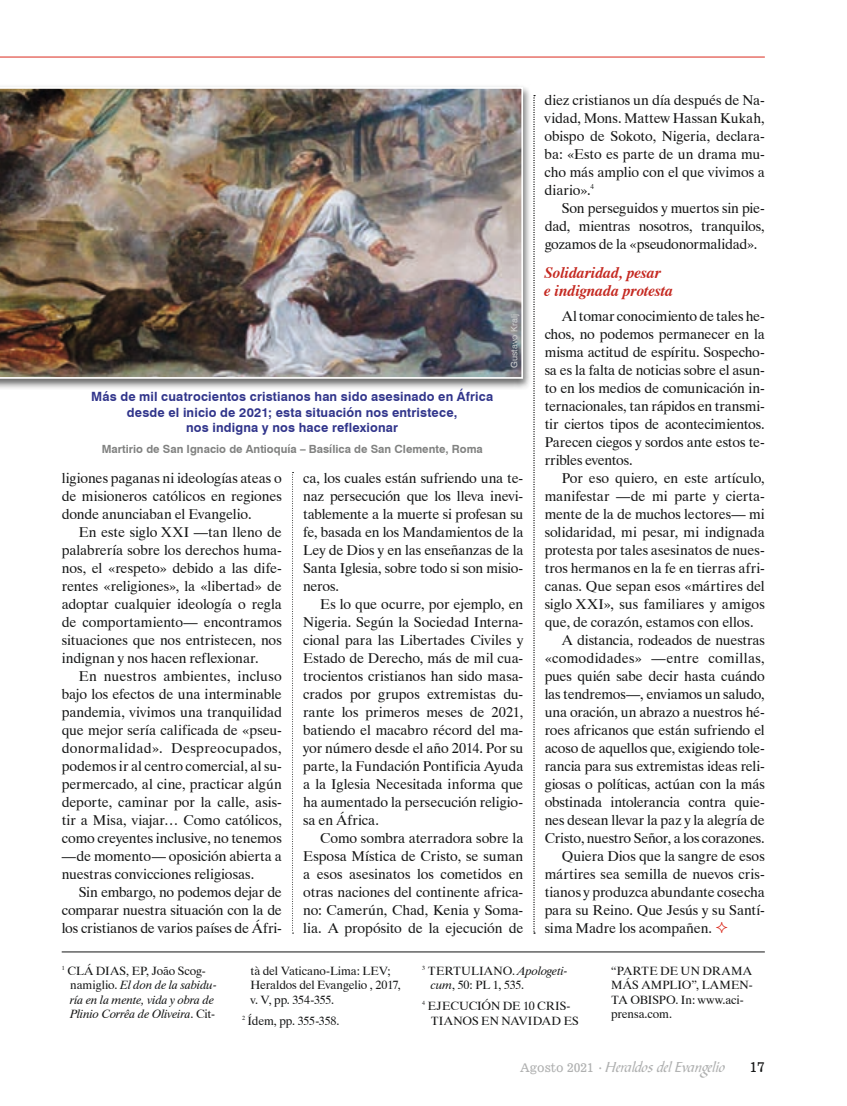
<style>
.page{position:relative;width:847px;height:1106px;background:#fff}
.page>*{position:absolute;margin:0;border:0;box-sizing:border-box;transform-origin:0 0}
.t1{font:italic 700 15.75px/18px "Dutch 801 BT";color:#c52a22}
.t2{font:15px "Bible Scr T";color:#afb0b0}
.t3{font:14.25px/18px "Dutch 801 BT";letter-spacing:-.01em;color:#151616;text-align:justify}
.t4{font:14.25px "Dutch 801 BT";letter-spacing:.015em;color:#151616}
.t5{font:13.5px "News 701 BT Roman A";color:#151616}
.t6{font:700 12.75px/15.3px "Swiss 721 BT";letter-spacing:.015em;color:#31358b;text-align:center}
.t7{font:12px/14.4px "Dutch 801 BT";letter-spacing:-.01em;color:#151616}
.t8{font:italic 12px/14.4px "Dutch 801 BT";letter-spacing:-.005em;color:#151616}
.t9{font:700 11.25px "Swiss 721 BT";color:#818281}
.t10{font:9px "Swiss 721 BT";letter-spacing:.005em;color:#cfd0d0}
.s1{font-style:normal}
.s2{font-style:italic}
.s3{font-family:"News 701 BT Roman A";font-size:12px}
</style>
<div class="page">
<div style="left:0;top:84px;width:532px;height:306px;background:#151616;opacity:.65"></div>
<img style="left:0;top:86px;width:523px;height:293px">
<hr style="left:0;top:57px;width:764px;height:1px;background:#db2b1e">
<svg style="left:533px;top:95px;width:1px;height:838px"></svg>
<svg style="left:292px;top:472px;width:1px;height:461px"></svg>
<hr style="left:62px;top:951px;width:702px;height:1px;background:#151616">
<p class="t6" style="left:91px;top:389px;width:403px">Más de mil cuatrocientos cristianos han sido asesinado en África desde el inicio de 2021; esta situación nos entristece,<br>nos indigna y nos hace reflexionar</p>
<p class="t9" style="left:102px;top:442px;width:382px">Martirio de San Ignacio de Antioquía – Basílica de San Clemente, Roma</p>
<p class="t10" style="left:508px;top:368px;width:56px;rotate:-90deg">Gustavo Kralj</p>
<p class="t3" style="left:62px;top:469px;width:221px">ligiones paganas ni ideologías ateas o de misioneros católicos en regiones donde anunciaban el Evangelio.</p>
<p class="t3" style="left:62px;top:523px;width:221px;text-indent:17px">En este siglo XXI —tan lleno de palabrería sobre los derechos huma&shy;nos, el «respeto» debido a las dife&shy;rentes «religiones», la «libertad» de adoptar cualquier ideología o regla de comportamiento— encontramos situaciones que nos entristecen, nos indignan y nos hacen reflexionar.</p>
<p class="t3" style="left:62px;top:667px;width:221px;text-indent:17px">En nuestros ambientes, incluso bajo los efectos de una interminable pandemia, vivimos una tranquilidad que mejor sería calificada de «pseu&shy;donormalidad». Despreocupados, podemos ir al centro comercial, al su&shy;permercado, al cine, practicar algún deporte, caminar por la calle, asis&shy;tir a Misa, viajar… Como católicos, como creyentes inclusive, no tenemos —de momento— oposición abierta a nuestras convicciones religiosas.</p>
<p class="t3" style="left:62px;top:883px;width:221px;text-indent:17px">Sin embargo, no podemos dejar de comparar nuestra situación con la de los cristianos de varios países de Áfri-</p>
<p class="t3" style="left:303px;top:469px;width:222px">ca, los cuales están sufriendo una te&shy;naz persecución que los lleva inevi&shy;tablemente a la muerte si profesan su fe, basada en los Mandamientos de la Ley de Dios y en las enseñanzas de la Santa Iglesia, sobre todo si son misio&shy;neros.</p>
<p class="t3" style="left:303px;top:595px;width:222px;text-indent:17px">Es lo que ocurre, por ejemplo, en Nigeria. Según la Sociedad Interna&shy;cional para las Libertades Civiles y Estado de Derecho, más de mil cua&shy;trocientos cristianos han sido masa&shy;crados por grupos extremistas du&shy;rante los primeros meses de 2021, batiendo el macabro récord del ma&shy;yor número desde el año 2014. Por su parte, la Fundación Pontificia Ayuda a la Iglesia Necesitada informa que ha aumentado la persecución religio&shy;sa en África.</p>
<p class="t3" style="left:303px;top:829px;width:221px;text-indent:17px">Como sombra aterradora sobre la Esposa Mística de Cristo, se suman a esos asesinatos los cometidos en otras naciones del continente africa&shy;no: Camerún, Chad, Kenia y Soma&shy;lia. A propósito de la ejecución de</p>
<p class="t3" style="left:544px;top:91px;width:221px">diez cristianos un día después de Na&shy;vidad, Mons. Mattew Hassan Kukah, obispo de Sokoto, Nigeria, declara&shy;ba: «Esto es parte de un drama mu&shy;cho más amplio con el que vivimos a diario».<sup>4</sup></p>
<p class="t3" style="left:544px;top:199px;width:221px;text-indent:17px">Son perseguidos y muertos sin pie&shy;dad, mientras nosotros, tranquilos, gozamos de la «pseudonormalidad».</p>
<p class="t1" style="left:544px;top:263px;width:130px">Solidaridad, pesar<br>e indignada protesta</p>
<p class="t3" style="left:544px;top:307px;width:222px;text-indent:17px">Al tomar conocimiento de tales he&shy;chos, no podemos permanecer en la misma actitud de espíritu. Sospecho&shy;sa es la falta de noticias sobre el asun&shy;to en los medios de comunicación in&shy;ternacionales, tan rápidos en transmi&shy;tir ciertos tipos de acontecimientos.<br>Parecen ciegos y sordos ante estos te&shy;rribles eventos.</p>
<p class="t3" style="left:561px;top:469px;width:204px">Por eso quiero, en este artículo,</p>
<p class="t3" style="left:544px;top:487px;width:221px">manifestar —de mi parte y cierta-</p>
<p class="t3" style="left:544px;top:505px;width:221px">mente de la de muchos lectores— mi</p>
<p class="t3" style="left:544px;top:523px;width:221px">solidaridad, mi pesar, mi indignada</p>
<p class="t3" style="left:544px;top:541px;width:221px">protesta por tales asesinatos de nues-</p>
<p class="t3" style="left:544px;top:559px;width:221px">tros hermanos en la fe en tierras afri-</p>
<p class="t3" style="left:544px;top:577px;width:221px">canas. Que sepan esos «mártires del</p>
<p class="t3" style="left:544px;top:595px;width:221px">siglo XXI», sus familiares y amigos</p>
<p class="t3" style="left:544px;top:613px;width:210px">que, de corazón, estamos con ellos.</p>
<p class="t3" style="left:561px;top:631px;width:204px">A distancia, rodeados de nuestras</p>
<p class="t4" style="left:544px;top:649px;width:221px">«comodidades» —entre comillas,</p>
<p class="t3" style="left:544px;top:667px;width:221px">pues quién sabe decir hasta cuándo</p>
<p class="t3" style="left:544px;top:685px;width:221px">las tendremos—, enviamos un saludo,</p>
<p class="t3" style="left:544px;top:703px;width:221px">una oración, un abrazo a nuestros hé-</p>
<p class="t3" style="left:544px;top:721px;width:221px">roes africanos que están sufriendo el</p>
<p class="t3" style="left:544px;top:739px;width:221px">acoso de aquellos que, exigiendo tole-</p>
<p class="t3" style="left:544px;top:757px;width:221px">rancia para sus extremistas ideas reli-</p>
<p class="t3" style="left:544px;top:775px;width:221px">giosas o políticas, actúan con la más</p>
<p class="t3" style="left:544px;top:793px;width:221px">obstinada intolerancia contra quie-</p>
<p class="t3" style="left:544px;top:811px;width:221px">nes desean llevar la paz y la alegría de</p>
<p class="t3" style="left:544px;top:829px;width:221px">Cristo, nuestro Señor, a los corazones.</p>
<p class="t3" style="left:561px;top:847px;width:204px">Quiera Dios que la sangre de esos</p>
<p class="t3" style="left:544px;top:865px;width:221px">mártires sea semilla de nuevos cris-</p>
<p class="t3" style="left:544px;top:883px;width:221px">tianos y produzca abundante cosecha</p>
<p class="t3" style="left:544px;top:901px;width:221px">para su Reino. Que Jesús y su Santí-</p>
<p class="t3" style="left:544px;top:919px;width:169px">sima Madre los acompañen.</p>
<p class="t8" style="left:70px;top:963px;width:148px;text-indent:-8px"><sup>1</sup> <span class="s1">CLÁ DIAS, EP, João Scog&shy;namiglio.</span> El don de la sabidu&shy;ría en la mente, vida y obra de<br>Plinio Corrêa de Oliveira<span class="s1">. Cit-</span></p>
<p class="t7" style="left:250px;top:963px;width:152px">tà del Vaticano-Lima: LEV;<br>Heraldos del Evangelio , 2017, v. V, pp. 354-355.</p>
<p class="t7" style="left:242px;top:1013px;width:99px"><sup>2</sup> Ídem, pp. 355-358.</p>
<p class="t7" style="left:430px;top:963px;width:138px;text-indent:-8px"><sup>3</sup> TERTULIANO. <span class="s2">Apologeti&shy;cum</span>, 50: PL 1, 535.</p>
<p class="t7" style="left:430px;top:998px;width:149px;text-indent:-9px"><sup>4</sup> EJECUCIÓN DE 10 CRIS-<br>TIANOS EN NAVIDAD ES</p>
<p class="t7" style="left:610px;top:963px;width:143px">“PARTE DE UN DRAMA<br>MÁS AMPLIO”, LAMEN-<br>TA OBISPO. In: www.aci&shy;prensa.com.</p>
<p class="t2" style="left:520px;top:1057px;width:206px"><span class="s3">Agosto 2021</span> <sub>·</sub> Heraldos del Evangelio</p>
<p class="t5" style="left:749px;top:1058px;width:17px">17</p>
</div>
